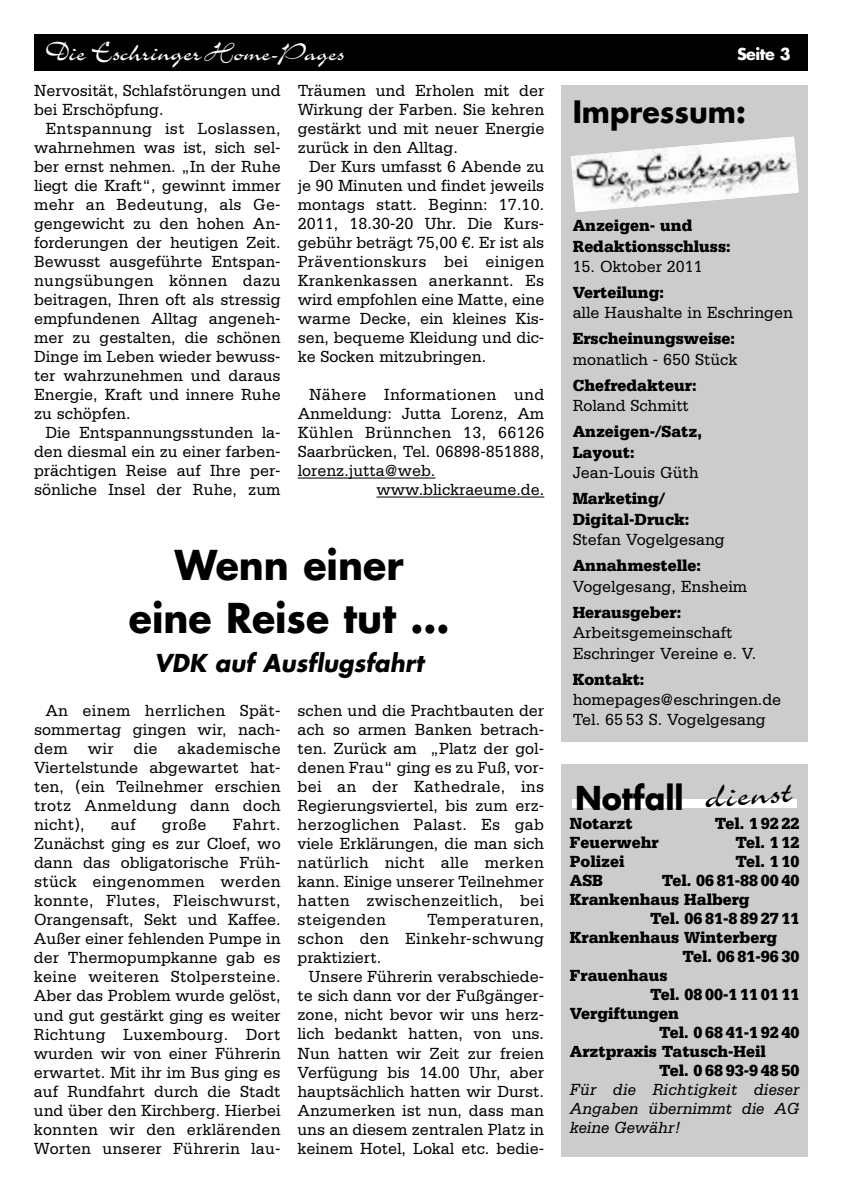
<style>
.page{position:relative;width:842px;height:1191px;background:#fff}
.page>*{position:absolute;margin:0;border:0;box-sizing:border-box;transform-origin:0 0}
.t1{font:42px "Charme LT";color:#000}
.t2{font:700 40px/52.2px "Futura LT";color:#000;text-align:center;scale:.95 1}
.t3{font:700 32px "Futura LT";color:#000;scale:.95 1}
.t4{font:30px "Charme LT";letter-spacing:-.02em;color:#fff}
.t5{font:700 30px "Futura LT";color:#000;scale:.95 1}
.t6{font:italic 700 24px "Futura LT";color:#000;scale:.95 1}
.t7{font:17px/19px "Serifa LT";color:#000;text-align:justify;scale:.95 1}
.t8{font:900 17px/20.4px "Serifa LT";color:#000;scale:.95 1}
.t9{font:italic 17px/19px "Serifa LT";color:#000;text-align:justify;scale:.95 1}
.t10{font:17px "Serifa LT";letter-spacing:.02em;color:#000;scale:.95 1}
.t11{font:700 16px "Futura LT";letter-spacing:-.035em;color:#fff}
.s1{font-size:28px}
</style>
<div class="page">
<div style="left:561px;top:764px;width:247px;height:393px;background:#ccc"></div>
<div style="left:573px;top:800px;width:224px;height:8px;background:#fff"></div>
<div style="left:34px;top:34px;width:774px;height:37px;background:#000"></div>
<div style="left:561px;top:85px;width:247px;height:656px;background:#ccc"></div>
<img style="left:572px;top:137px;width:225px;height:75px">
<hr style="left:298px;top:477px;width:137px;height:1px;background:#000">
<hr style="left:376px;top:496px;width:168px;height:1px;background:#000">
<h3 class="t4" style="left:45px;top:42px;width:301px">Die Eschringer<span class="s1">Home-Pages</span></h3>
<p class="t11" style="left:737px;top:47px;width:55px">Seite 3</p>
<p class="t7" style="left:34px;top:82px;width:261px">Nervosität, Schlafstörungen und bei Erschöpfung.</p>
<p class="t7" style="left:34px;top:120px;width:261px;text-indent:11px">Entspannung ist Loslassen, wahrnehmen was ist, sich sel&shy;ber ernst nehmen. „In der Ruhe liegt die Kraft“, gewinnt immer mehr an Bedeutung, als Ge&shy;gengewicht zu den hohen An&shy;forderungen der heutigen Zeit.<br>Bewusst ausgeführte Entspan&shy;nungsübungen können dazu beitragen, Ihren oft als stressig empfundenen Alltag angeneh&shy;mer zu gestalten, die schönen Dinge im Leben wieder bewuss&shy;ter wahrzunehmen und daraus Energie, Kraft und innere Ruhe zu schöpfen.</p>
<p class="t7" style="left:34px;top:424px;width:261px;text-indent:11px">Die Entspannungsstunden la&shy;den diesmal ein zu einer farben&shy;prächtigen Reise auf Ihre per&shy;sönliche Insel der Ruhe, zum</p>
<p class="t7" style="left:298px;top:82px;width:261px">Träumen und Erholen mit der Wirkung der Farben. Sie kehren gestärkt und mit neuer Energie zurück in den Alltag.</p>
<p class="t7" style="left:298px;top:158px;width:261px;text-indent:11px">Der Kurs umfasst 6 Abende zu je 90 Minuten und findet jeweils montags statt. Beginn: 17.10.<br>2011, 18.30-20 Uhr. Die Kurs&shy;gebühr beträgt 75,00 €. Er ist als Präventionskurs bei einigen Krankenkassen anerkannt. Es wird empfohlen eine Matte, eine warme Decke, ein kleines Kis&shy;sen, bequeme Kleidung und dic&shy;ke Socken mitzubringen.</p>
<p class="t10" style="left:309px;top:389px;width:249px">Nähere Informationen und</p>
<p class="t7" style="left:298px;top:405px;width:261px">Anmeldung: Jutta Lorenz, Am</p>
<p class="t10" style="left:298px;top:427px;width:261px">Kühlen Brünnchen 13, 66126</p>
<p class="t7" style="left:298px;top:443px;width:261px">Saarbrücken, Tel. 06898-851888,</p>
<p class="t7" style="left:298px;top:462px;width:146px">lorenz.jutta@web.</p>
<p class="t7" style="left:376px;top:481px;width:178px">www.blickraeume.de.</p>
<h2 class="t2" style="left:129px;top:543px;width:339px">Wenn einer eine Reise tut ...</h2>
<h3 class="t6" style="left:155px;top:652px;width:285px">VDK auf Ausflugsfahrt</h3>
<p class="t7" style="left:34px;top:702px;width:261px;text-indent:11px">An einem herrlichen Spät&shy;sommertag gingen wir, nach&shy;dem wir die akademische Viertelstunde abgewartet hat&shy;ten, (ein Teilnehmer erschien trotz Anmeldung dann doch nicht),</p>
<p class="t7" style="left:111px;top:816px;width:28px">auf</p>
<p class="t7" style="left:162px;top:816px;width:48px">große</p>
<p class="t7" style="left:34px;top:816px;width:261px;text-indent:199px">Fahrt.<br>Zunächst ging es zur Cloef, wo dann das obligatorische Früh&shy;stück eingenommen werden konnte, Flutes, Fleischwurst, Orangensaft, Sekt und Kaffee.<br>Außer einer fehlenden Pumpe in der Thermopumpkanne gab es keine weiteren Stolpersteine.<br>Aber das Problem wurde gelöst, und gut gestärkt ging es weiter Richtung Luxembourg. Dort wurden wir von einer Führerin erwartet. Mit ihr im Bus ging es auf Rundfahrt durch die Stadt und über den Kirchberg. Hierbei konnten wir den erklärenden Worten unserer Führerin lau-</p>
<p class="t7" style="left:297px;top:702px;width:261px">schen und die Prachtbauten der ach so armen Banken betrach&shy;ten. Zurück am „Platz der gol&shy;denen Frau“ ging es zu Fuß, vor&shy;bei an der Kathedrale, ins Regierungsviertel, bis zum erz&shy;herzoglichen Palast. Es gab viele Erklärungen, die man sich natürlich nicht alle merken kann. Einige unserer Teilnehmer hatten zwischenzeitlich, bei steigenden</p>
<p class="t7" style="left:297px;top:911px;width:261px;text-indent:130px">Temperaturen, schon den Einkehr-schwung praktiziert.</p>
<p class="t7" style="left:297px;top:968px;width:261px;text-indent:11px">Unsere Führerin verabschiede&shy;te sich dann vor der Fußgänger&shy;zone, nicht bevor wir uns herz&shy;lich bedankt hatten, von uns.<br>Nun hatten wir Zeit zur freien Verfügung bis 14.00 Uhr, aber hauptsächlich hatten wir Durst.<br>Anzumerken ist nun, dass man uns an diesem zentralen Platz in keinem Hotel, Lokal etc. bedie-</p>
<h3 class="t5" style="left:573px;top:98px;width:184px">Impressum:</h3>
<p class="t8" style="left:573px;top:217px;width:168px">Anzeigen- und<br>Redaktionsschluss:</p>
<p class="t7" style="left:573px;top:258px;width:139px">15. Oktober 2011</p>
<p class="t8" style="left:573px;top:283px;width:98px">Verteilung:</p>
<p class="t7" style="left:573px;top:305px;width:233px">alle Haushalte in Eschringen</p>
<p class="t8" style="left:573px;top:330px;width:172px">Erscheinungsweise:</p>
<p class="t7" style="left:573px;top:351px;width:175px">monatlich - 650 Stück</p>
<p class="t8" style="left:573px;top:376px;width:132px">Chefredakteur:</p>
<p class="t7" style="left:573px;top:398px;width:124px">Roland Schmitt</p>
<p class="t8" style="left:573px;top:423px;width:138px">Anzeigen-/Satz,<br>Layout:</p>
<p class="t7" style="left:573px;top:464px;width:134px">Jean-Louis Güth</p>
<p class="t8" style="left:573px;top:490px;width:124px">Marketing/<br>Digital-Druck:</p>
<p class="t7" style="left:573px;top:531px;width:162px">Stefan Vogelgesang</p>
<p class="t8" style="left:573px;top:557px;width:137px">Annahmestelle:</p>
<p class="t7" style="left:573px;top:578px;width:185px">Vogelgesang, Ensheim</p>
<p class="t8" style="left:573px;top:603px;width:116px">Herausgeber:</p>
<p class="t7" style="left:573px;top:624px;width:195px;line-height:20.4px">Arbeitsgemeinschaft<br>Eschringer Vereine e. V.</p>
<p class="t8" style="left:573px;top:670px;width:77px">Kontakt:</p>
<p class="t7" style="left:573px;top:690px;width:221px;line-height:20.4px">homepages@eschringen.de<br>Tel. 65 53 S. Vogelgesang</p>
<h3 class="t3" style="left:575px;top:783px;width:116px">Notfall</h3>
<p class="t8" style="left:570px;top:814px;width:68px">Notarzt</p>
<p class="t8" style="left:715px;top:814px;width:90px">Tel. 1 92 22</p>
<p class="t8" style="left:570px;top:833px;width:95px">Feuerwehr</p>
<p class="t8" style="left:736px;top:833px;width:69px">Tel. 1 12</p>
<p class="t8" style="left:570px;top:852px;width:59px">Polizei</p>
<p class="t8" style="left:736px;top:852px;width:69px">Tel. 1 10</p>
<p class="t8" style="left:570px;top:871px;width:36px">ASB</p>
<p class="t8" style="left:662px;top:871px;width:146px">Tel. 06 81-88 00 40</p>
<p class="t8" style="left:570px;top:890px;width:191px">Krankenhaus Halberg</p>
<p class="t8" style="left:650px;top:909px;width:158px">Tel. 06 81-8 89 27 11</p>
<p class="t8" style="left:570px;top:928px;width:220px">Krankenhaus Winterberg</p>
<p class="t8" style="left:683px;top:947px;width:124px">Tel. 06 81-96 30</p>
<p class="t8" style="left:570px;top:966px;width:104px">Frauenhaus</p>
<p class="t8" style="left:650px;top:985px;width:158px">Tel. 08 00-1 11 01 11</p>
<p class="t8" style="left:570px;top:1004px;width:116px">Vergiftungen</p>
<p class="t8" style="left:659px;top:1023px;width:149px">Tel. 0 68 41-1 92 40</p>
<p class="t8" style="left:570px;top:1042px;width:208px">Arztpraxis Tatusch-Heil</p>
<p class="t8" style="left:659px;top:1061px;width:149px">Tel. 0 68 93-9 48 50</p>
<p class="t9" style="left:570px;top:1081px;width:243px">Für die Richtigkeit dieser Angaben übernimmt die AG keine Gewähr!</p>
<h1 class="t1" style="left:703px;top:782px;width:90px;rotate:-4deg">dienst</h1>
</div>
